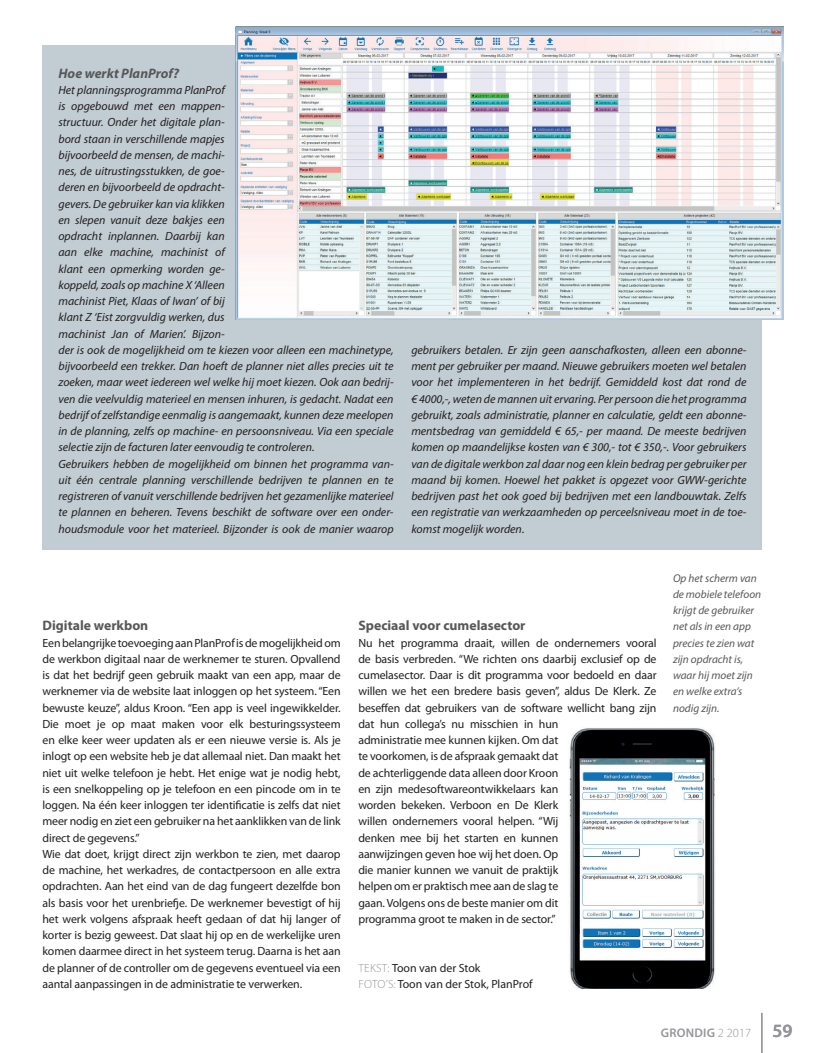
<style>
.page{position:relative;width:815px;height:1053px;background:#fff}
.page>*{position:absolute;margin:0;border:0;box-sizing:border-box;transform-origin:0 0}
.t1{font:600 18.75px "Myriad Pro";color:#939598}
.t2{font:700 13.75px "Myriad Pro";color:#57585a}
.t3{font:italic 700 13.75px "Myriad Pro";color:#57585a}
.t4{font:600 12.5px "Myriad Pro";letter-spacing:.02em;color:#939598}
.t5{font:italic 11.88px/16.2px "Myriad Pro";color:#231f20}
.t6{font:11.88px/16.2px "Myriad Pro";letter-spacing:-.01em;color:#231f20}
.t7{font:italic 11.25px/16.2px "Myriad Pro";color:#57585a}
.s1{font-weight:300;color:#939598}
.s2{font-weight:300}
</style>
<div class="page">
<hr style="left:761px;top:1012px;width:1px;height:40px;background:#939598">
<div style="left:43px;top:45px;width:719px;height:504px;background:#c1ccd3"></div>
<img style="left:235px;top:27px;width:548px;height:293px">
<img style="left:569px;top:728px;width:146px;height:260px">
<p class="t3" style="left:58px;top:64px;width:122px">Hoe werkt PlanProf?</p>
<p class="t5" style="left:58px;top:81px;width:337px">Het planningsprogramma PlanProf<br>is opgebouwd met een mappen-<br>structuur. Onder het digitale plan-<br>bord staan in verschillende mapjes<br>bijvoorbeeld de mensen, de machi-<br>nes, de uitrustingsstukken, de goe-<br>deren en bijvoorbeeld de opdracht-<br>gevers. De gebruiker kan via klikken<br>en slepen vanuit deze bakjes een<br>opdracht inplannen. Daarbij kan<br>aan elke machine, machinist of<br>klant een opmerking worden ge-<br>koppeld, zoals op machine X ‘Alleen<br>machinist Piet, Klaas of Iwan’ of bij<br>klant Z ‘Eist zorgvuldig werken, dus<br>machinist Jan of Marien’. Bijzon-<br>der is ook de mogelijkheid om te kiezen voor alleen een machinetype, bijvoorbeeld een trekker. Dan hoeft de planner niet alles precies uit te zoeken, maar weet iedereen wel welke hij moet kiezen. Ook aan bedrij&shy;ven die veelvuldig materieel en mensen inhuren, is gedacht. Nadat een bedrijf of zelfstandige eenmalig is aangemaakt, kunnen deze meelopen in de planning, zelfs op machine- en persoonsniveau. Via een speciale selectie zijn de facturen later eenvoudig te controleren.<br>Gebruikers hebben de mogelijkheid om binnen het programma van&shy;uit één centrale planning verschillende bedrijven te plannen en te registreren of vanuit verschillende bedrijven het gezamenlijke materieel te plannen en beheren. Tevens beschikt de software over een onder&shy;houdsmodule voor het materieel. Bijzonder is ook de manier waarop</p>
<p class="t5" style="left:411px;top:341px;width:337px;text-align:justify">gebruikers betalen. Er zijn geen aanschafkosten, alleen een abonne&shy;ment per gebruiker per maand. Nieuwe gebruikers moeten wel betalen voor het implementeren in het bedrijf. Gemiddeld kost dat rond de € 4000,-, weten de mannen uit ervaring. Per persoon die het programma gebruikt, zoals administratie, planner en calculatie, geldt een abonne&shy;mentsbedrag van gemiddeld € 65,- per maand. De meeste bedrijven komen op maandelijkse kosten van € 300,- tot € 350,-. Voor gebruikers van de digitale werkbon zal daar nog een klein bedrag per gebruiker per maand bij komen. Hoewel het pakket is opgezet voor GWW-gerichte bedrijven past het ook goed bij bedrijven met een landbouwtak. Zelfs een registratie van werkzaamheden op perceelsniveau moet in de toe&shy;komst mogelijk worden.</p>
<p class="t2" style="left:43px;top:616px;width:107px">Digitale werkbon</p>
<p class="t6" style="left:43px;top:634px;width:300px">Een belangrijke toevoeging aan PlanProf is de mogelijkheid om de werkbon digitaal naar de werknemer te sturen. Opvallend is dat het bedrijf geen gebruik maakt van een app, maar de werknemer via de website laat inloggen op het systeem. “Een bewuste keuze”, aldus Kroon. “Een app is veel ingewikkelder.<br>Die moet je op maat maken voor elk besturingssysteem en elke keer weer updaten als er een nieuwe versie is. Als je inlogt op een website heb je dat allemaal niet. Dan maakt het niet uit welke telefoon je hebt. Het enige wat je nodig hebt, is een snelkoppeling op je telefoon en een pincode om in te loggen. Na één keer inloggen ter identificatie is zelfs dat niet meer nodig en ziet een gebruiker na het aanklikken van de link direct de gegevens.”<br>Wie dat doet, krijgt direct zijn werkbon te zien, met daarop de machine, het werkadres, de contactpersoon en alle extra opdrachten. Aan het eind van de dag fungeert dezelfde bon als basis voor het urenbriefje. De werknemer bevestigt of hij het werk volgens afspraak heeft gedaan of dat hij langer of korter is bezig geweest. Dat slaat hij op en de werkelijke uren komen daarmee direct in het systeem terug. Daarna is het aan de planner of de controller om de gegevens eventueel via een aantal aanpassingen in de administratie te verwerken.</p>
<p class="t2" style="left:358px;top:616px;width:169px">Speciaal voor cumelasector</p>
<p class="t6" style="left:358px;top:634px;width:300px">Nu het programma draait, willen de ondernemers vooral de basis verbreden. “We richten ons daarbij exclusief op de cumelasector. Daar is dit programma voor bedoeld en daar willen we het een bredere basis geven”, aldus De Klerk. Ze beseffen dat gebruikers van de software wellicht bang zijn dat hun collega’s nu misschien in hun<br>administratie mee kunnen kijken. Om dat<br>te voorkomen, is de afspraak gemaakt dat<br>de achterliggende data alleen door Kroon<br>en zijn medesoftwareontwikkelaars kan<br>worden bekeken. Verboon en De Klerk<br>willen ondernemers vooral helpen. “Wij<br>denken mee bij het starten en kunnen<br>aanwijzingen geven hoe wij het doen. Op<br>die manier kunnen we vanuit de praktijk<br>helpen om er praktisch mee aan de slag te<br>gaan. Volgens ons de beste manier om dit<br>programma groot te maken in de sector.”</p>
<p class="t6" style="left:358px;top:959px;width:176px"><span class="s1">TEKST:</span> Toon van der Stok<br><span class="s1">FOTO’S:</span> Toon van der Stok, PlanProf</p>
<p class="t7" style="left:673px;top:569px;width:90px">Op het scherm van de mobiele telefoon krijgt de gebruiker net als in een app precies te zien wat zijn opdracht is, waar hij moet zijn en welke extra’s nodig zijn.</p>
<p class="t4" style="left:661px;top:1024px;width:92px">GRONDIG <span class="s2">2 2017</span></p>
<h1 class="t1" style="left:772px;top:1018px;width:22px">59</h1>
</div>
